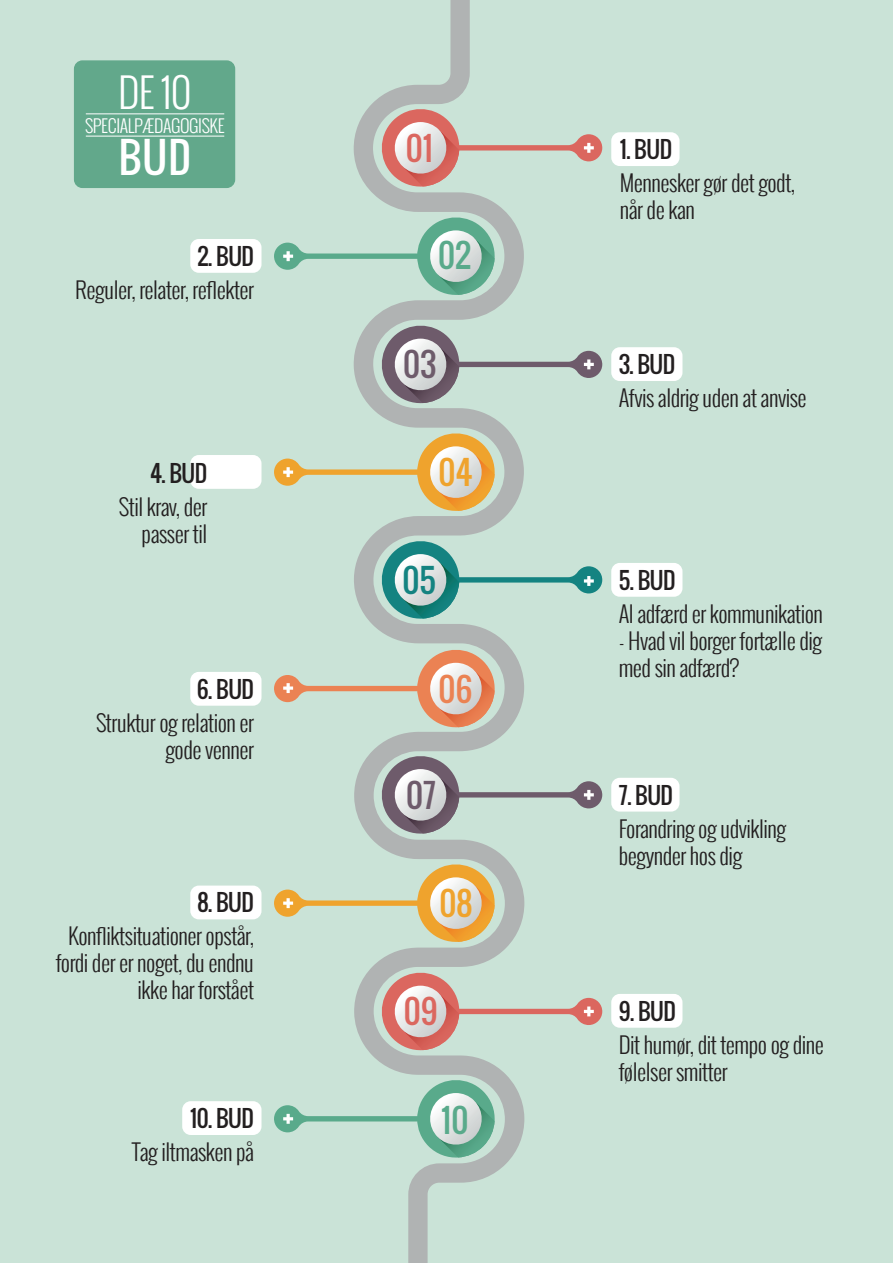
<style>
.page{position:relative;width:893px;height:1263px;background:#cae3d7}
.page>*{position:absolute;margin:0;border:0;box-sizing:border-box;transform-origin:0 0}
.t1{font:300 40.65px "Oswald";color:#fff}
.t2{font:40.65px "Oswald";color:#fff}
.t3{font:32.1px "Oswald";color:#6e5b6b}
.t4{font:32.1px "Oswald";color:#db675f}
.t5{font:32.1px "Oswald";color:#59aa8b}
.t6{font:32.1px "Oswald";color:#efa32d}
.t7{font:32.1px "Oswald";color:#148381}
.t8{font:32.1px "Oswald";color:#eb8253}
.t9{font:300 22.5px/27px "Oswald";letter-spacing:-.02em;color:#231f20}
.t10{font:22.5px "Oswald";letter-spacing:-.02em;color:#231f20}
.t11{font:300 17.7px "Oswald";letter-spacing:-.02em;color:#fff}
</style>
<div class="page">
<svg style="left:525px;top:350px;width:78px;height:28px"></svg>
<svg style="left:525px;top:134px;width:78px;height:28px"></svg>
<svg style="left:274px;top:242px;width:79px;height:28px"></svg>
<svg style="left:274px;top:458px;width:79px;height:28px"></svg>
<svg style="left:525px;top:566px;width:78px;height:28px"></svg>
<svg style="left:274px;top:675px;width:79px;height:28px"></svg>
<svg style="left:525px;top:781px;width:78px;height:28px"></svg>
<svg style="left:274px;top:889px;width:79px;height:28px"></svg>
<svg style="left:525px;top:997px;width:78px;height:28px"></svg>
<svg style="left:274px;top:1105px;width:79px;height:28px"></svg>
<svg style="left:353px;top:0;width:172px;height:1263px"></svg>
<div style="left:74px;top:60px;width:161px;height:128px;background:#62a88b;border-radius:9px"></div>
<hr style="left:86px;top:114px;width:138px;height:1px;background:#fff">
<hr style="left:86px;top:136px;width:138px;height:1px;background:#fff">
<div style="left:611px;top:132px;width:68px;height:34px;background:#fff;border-radius:9px"></div>
<div style="left:611px;top:347px;width:71px;height:34px;background:#fff;border-radius:9px"></div>
<div style="left:611px;top:563px;width:71px;height:34px;background:#fff;border-radius:9px"></div>
<div style="left:611px;top:778px;width:68px;height:33px;background:#fff;border-radius:9px"></div>
<div style="left:611px;top:994px;width:71px;height:34px;background:#fff;border-radius:9px"></div>
<div style="left:182px;top:1101px;width:79px;height:34px;background:#fff;border-radius:9px"></div>
<div style="left:190px;top:885px;width:71px;height:34px;background:#fff;border-radius:9px"></div>
<div style="left:190px;top:672px;width:71px;height:34px;background:#fff;border-radius:9px"></div>
<div style="left:190px;top:455px;width:71px;height:34px;background:#fff;border-radius:9px"></div>
<div style="left:190px;top:239px;width:71px;height:34px;background:#fff;border-radius:9px"></div>
<h1 class="t1" style="left:118px;top:63px;width:75px">DE 10</h1>
<h1 class="t2" style="left:119px;top:127px;width:74px">BUD</h1>
<p class="t11" style="left:85px;top:112px;width:141px">SPECIALPÆDAGOGISKE</p>
<p class="t10" style="left:198px;top:239px;width:58px">2. BUD</p>
<p class="t9" style="left:75px;top:276px;width:180px">Reguler, relater, reflekter</p>
<p class="t10" style="left:150px;top:457px;width:59px">4. BUD</p>
<p class="t9" style="left:119px;top:493px;width:90px;text-align:right">Stil krav, der passer til</p>
<p class="t10" style="left:197px;top:672px;width:59px">6. BUD</p>
<p class="t9" style="left:96px;top:709px;width:160px;text-align:right">Struktur og relation er gode venner</p>
<p class="t10" style="left:197px;top:886px;width:58px">8. BUD</p>
<p class="t9" style="left:56px;top:922px;width:200px;text-align:right">Konfliktsituationer opstår, fordi der er noget, du endnu ikke har forstået</p>
<p class="t10" style="left:190px;top:1102px;width:65px">10. BUD</p>
<p class="t9" style="left:132px;top:1138px;width:124px">Tag iltmasken på</p>
<h2 class="t4" style="left:406px;top:124px;width:29px">01</h2>
<h2 class="t5" style="left:438px;top:231px;width:35px">02</h2>
<h2 class="t3" style="left:403px;top:340px;width:35px">03</h2>
<h2 class="t6" style="left:439px;top:448px;width:36px">04</h2>
<h2 class="t7" style="left:402px;top:556px;width:35px">05</h2>
<h2 class="t8" style="left:438px;top:665px;width:36px">06</h2>
<h2 class="t3" style="left:406px;top:771px;width:32px">07</h2>
<h2 class="t6" style="left:439px;top:879px;width:35px">08</h2>
<h2 class="t4" style="left:404px;top:987px;width:36px">09</h2>
<h2 class="t5" style="left:441px;top:1095px;width:29px">10</h2>
<p class="t10" style="left:620px;top:132px;width:54px">1. BUD</p>
<p class="t9" style="left:620px;top:169px;width:177px">Mennesker gør det godt, når de kan</p>
<p class="t10" style="left:619px;top:348px;width:58px">3. BUD</p>
<p class="t9" style="left:619px;top:384px;width:189px">Afvis aldrig uden at anvise</p>
<p class="t10" style="left:619px;top:563px;width:58px">5. BUD</p>
<p class="t9" style="left:619px;top:600px;width:206px">Al adfærd er kommunikation</p>
<p class="t9" style="left:619px;top:627px;width:205px">- Hvad vil borger fortælle dig med sin adfærd?</p>
<p class="t10" style="left:619px;top:779px;width:56px">7. BUD</p>
<p class="t9" style="left:619px;top:815px;width:169px">Forandring og udvikling begynder hos dig</p>
<p class="t10" style="left:619px;top:994px;width:59px">9. BUD</p>
<p class="t9" style="left:619px;top:1031px;width:207px">Dit humør, dit tempo og dine følelser smitter</p>
</div>
